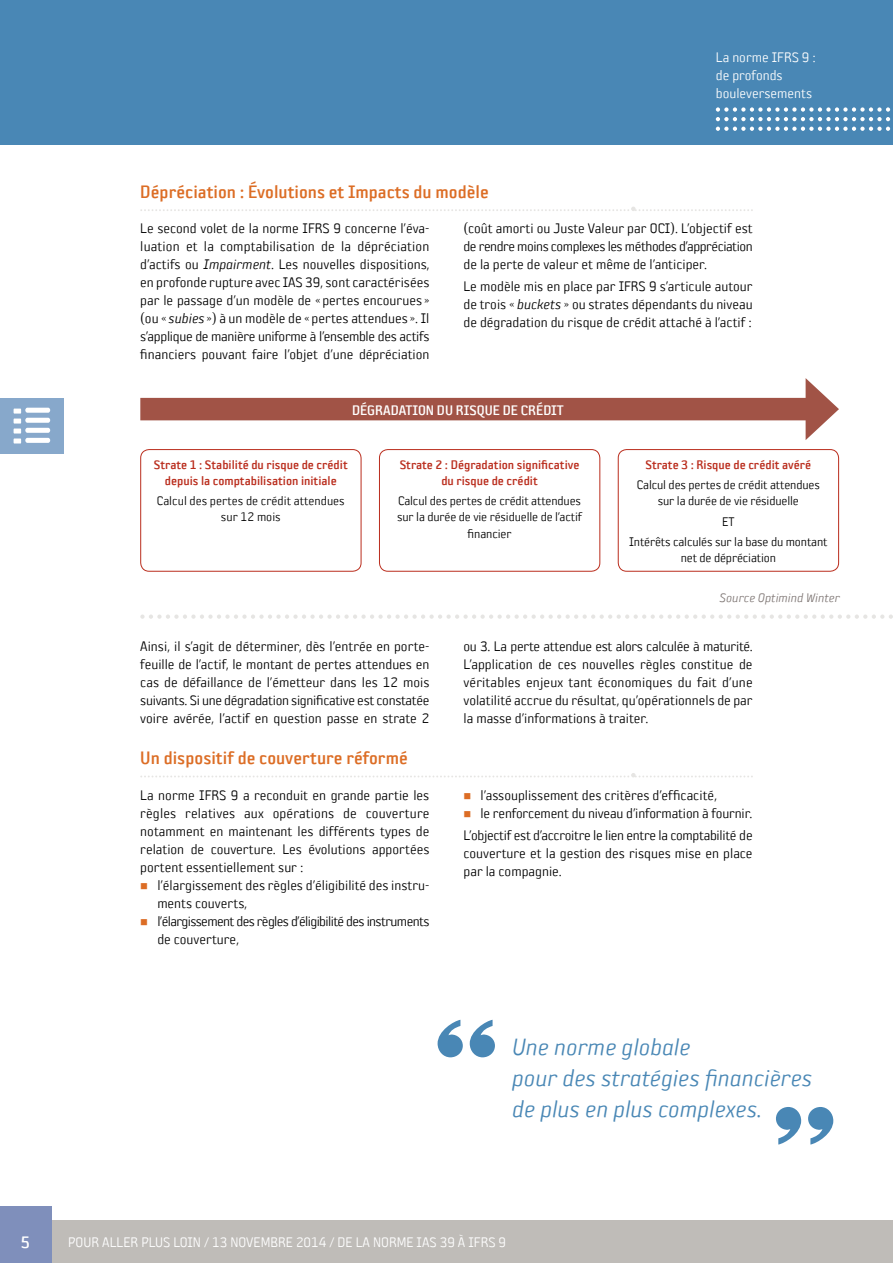
<style>
.page{position:relative;width:893px;height:1263px;background:#fff}
.page>*{position:absolute;margin:0;border:0;box-sizing:border-box;transform-origin:0 0}
.t1{font:500 119.1px "John Hancock CP";color:#4987b5}
.t2{font:italic 25.5px/30.6px "Sophisto A Gauge";color:#4987b5}
.t3{font:19.5px "Sophisto C Gauge";color:#dc6d25}
.t4{font:18px "Sophisto C Gauge";color:#fff}
.t5{font:15px/18px "Sophisto A Gauge";color:#000;text-align:justify}
.t6{font:15px/18px "Sophisto A Gauge";color:#fff}
.t7{font:15px "Sophisto C Gauge";color:#fff}
.t8{font:13.5px/16.2px "Sophisto A Gauge";letter-spacing:-.01em;color:#000;text-align:center}
.t9{font:13.5px/16.2px "Sophisto C Gauge";color:#ba2d1d;text-align:center}
.t10{font:italic 13.5px "Sophisto A Gauge";color:#817977}
.s1{font-style:italic}
</style>
<div class="page">
<div style="left:0;top:0;width:893px;height:145px;background:#4987b5"></div>
<div style="left:0;top:1220px;width:893px;height:43px;background:#bfbcb8"></div>
<div style="left:0;top:1206px;width:51px;height:57px;background:#7f8fbb"></div>
<svg style="left:716px;top:127px;width:174px;height:4px"></svg>
<svg style="left:716px;top:107px;width:174px;height:14px"></svg>
<svg style="left:140px;top:207px;width:613px;height:4px"></svg>
<svg style="left:140px;top:773px;width:613px;height:4px"></svg>
<div style="left:140px;top:449px;width:221px;height:123px;border:1px solid #ba2d1d;border-radius:9px"></div>
<div style="left:379px;top:449px;width:221px;height:123px;border:1px solid #ba2d1d;border-radius:9px"></div>
<div style="left:618px;top:449px;width:221px;height:123px;border:1px solid #ba2d1d;border-radius:9px"></div>
<div style="left:140px;top:398px;width:678px;height:22px;background:#a15346"></div>
<svg style="left:806px;top:378px;width:33px;height:62px"></svg>
<svg style="left:140px;top:614px;width:753px;height:5px"></svg>
<div style="left:0;top:398px;width:64px;height:56px;background:#87a8cb"></div>
<div style="left:25px;top:418px;width:25px;height:5px;background:#fff;border-radius:2px"></div>
<div style="left:25px;top:428px;width:25px;height:5px;background:#fff;border-radius:2px"></div>
<div style="left:25px;top:408px;width:25px;height:5px;background:#fff;border-radius:2px"></div>
<div style="left:25px;top:438px;width:25px;height:5px;background:#fff;border-radius:2px"></div>
<svg style="left:14px;top:409px;width:7px;height:34px"></svg>
<h3 class="t3" style="left:140px;top:181px;width:350px">Dépréciation : Évolutions et Impacts du modèle</h3>
<p class="t6" style="left:716px;top:48px;width:102px">La norme IFRS 9 : de profonds bouleversements</p>
<p class="t5" style="left:140px;top:219px;width:291px">Le second volet de la norme IFRS 9 concerne l’éva&shy;luation et la comptabilisation de la dépréciation d’actifs ou <span class="s1">Impairment</span>. Les nouvelles dispositions, en profonde rupture avec IAS 39, sont caractérisées par le passage d’un modèle de « pertes encourues » (ou « <span class="s1">subies</span> ») à un modèle de « pertes attendues ». Il s’applique de manière uniforme à l’ensemble des actifs financiers pouvant faire l’objet d’une dépréciation</p>
<p class="t5" style="left:463px;top:219px;width:291px">(coût amorti ou Juste Valeur par OCI). L’objectif est de rendre moins complexes les méthodes d’appréciation de la perte de valeur et même de l’anticiper.</p>
<p class="t5" style="left:463px;top:277px;width:291px">Le modèle mis en place par IFRS 9 s’articule autour de trois « <span class="s1">buckets</span> » ou strates dépendants du niveau de dégradation du risque de crédit attaché à l’actif :</p>
<p class="t7" style="left:352px;top:401px;width:213px">DÉGRADATION DU RISQUE DE CRÉDIT</p>
<p class="t9" style="left:154px;top:456px;width:195px">Strate 1 : Stabilité du risque de crédit depuis la comptabilisation initiale</p>
<p class="t8" style="left:157px;top:493px;width:189px">Calcul des pertes de crédit attendues sur 12 mois</p>
<p class="t9" style="left:400px;top:456px;width:181px">Strate 2 : Dégradation significative du risque de crédit</p>
<p class="t8" style="left:397px;top:493px;width:186px">Calcul des pertes de crédit attendues sur la durée de vie résiduelle de l’actif financier</p>
<p class="t9" style="left:645px;top:456px;width:167px">Strate 3 : Risque de crédit avéré</p>
<p class="t8" style="left:637px;top:476px;width:185px">Calcul des pertes de crédit attendues sur la durée de vie résiduelle</p>
<p class="t8" style="left:629px;top:511px;width:200px;line-height:20.4px">ET<br>Intérêts calculés sur la base du montant</p>
<p class="t8" style="left:681px;top:550px;width:97px">net de dépréciation</p>
<p class="t10" style="left:720px;top:590px;width:122px">Source Optimind Winter</p>
<p class="t5" style="left:140px;top:637px;width:291px">Ainsi, il s’agit de déterminer, dès l’entrée en porte&shy;feuille de l’actif, le montant de pertes attendues en cas de défaillance de l’émetteur dans les 12 mois suivants. Si une dégradation significative est constatée voire avérée, l’actif en question passe en strate 2</p>
<p class="t5" style="left:463px;top:637px;width:291px">ou 3. La perte attendue est alors calculée à maturité.<br>L’application de ces nouvelles règles constitue de véritables enjeux tant économiques du fait d’une volatilité accrue du résultat, qu’opérationnels de par la masse d’informations à traiter.</p>
<h3 class="t3" style="left:140px;top:747px;width:269px">Un dispositif de couverture réformé</h3>
<p class="t5" style="left:140px;top:785px;width:291px">La norme IFRS 9 a reconduit en grande partie les règles relatives aux opérations de couverture notamment en maintenant les différents types de relation de couverture. Les évolutions apportées portent essentiellement sur :</p>
<p class="t5" style="left:157px;top:875px;width:274px;text-align:left">l’élargissement des règles d’éligibilité des instru&shy;ments couverts,<br>l’élargissement des règles d’éligibilité des instruments de couverture,</p>
<p class="t5" style="left:480px;top:785px;width:273px">l’assouplissement des critères d’efficacité,<br>le renforcement du niveau d’information à fournir.</p>
<p class="t5" style="left:463px;top:826px;width:291px">L’objectif est d’accroitre le lien entre la comptabilité de couverture et la gestion des risques mise en place par la compagnie.</p>
<h1 class="t1" style="left:499px;top:1082px;width:68px;rotate:-180deg">"</h1>
<h2 class="t2" style="left:512px;top:1031px;width:302px">Une norme globale<br>pour des stratégies financières de plus en plus complexes.</h2>
<h1 class="t1" style="left:771px;top:1082px;width:68px">"</h1>
<p class="t4" style="left:21px;top:1232px;width:11px">5</p>
<p class="t6" style="left:68px;top:1232px;width:440px">POUR ALLER PLUS LOIN / 13 NOVEMBRE 2014 / DE LA NORME IAS 39 À IFRS 9</p>
</div>
